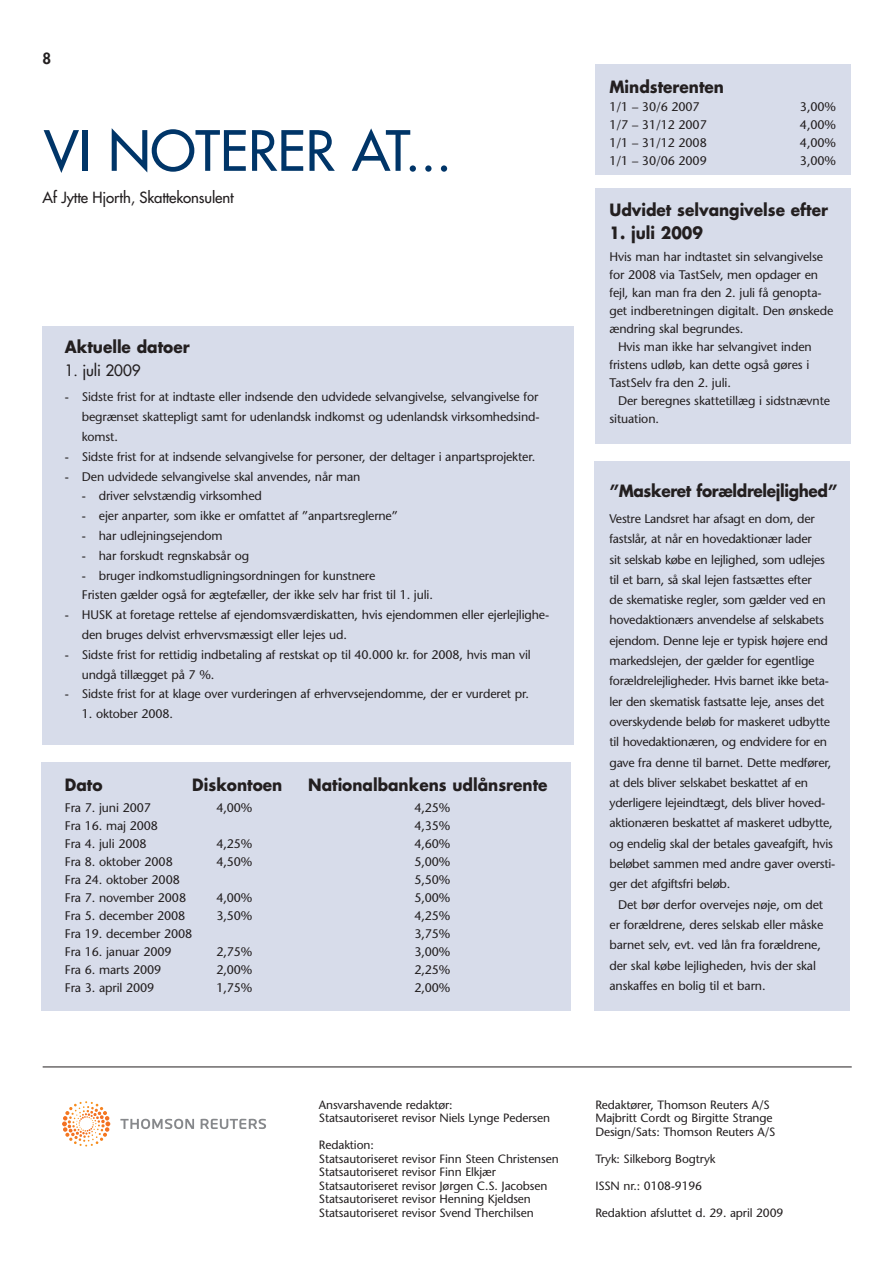
<style>
.page{position:relative;width:893px;height:1263px;background:#fff}
.page>*{position:absolute;margin:0;border:0;box-sizing:border-box;transform-origin:0 0}
.t1{font:54px "Futura";color:#003568}
.t2{font:700 16.5px "Futura";color:#231f20;scale:.93 1}
.t3{font:700 16.5px "Futura";letter-spacing:-.025em;color:#231f20;scale:.93 1}
.t4{font:15.3px "Futura";letter-spacing:-.01em;color:#231f20}
.t5{font:15px "Futura";letter-spacing:-.01em;color:#231f20}
.t6{font:800 15px "Futura";color:#231f20}
.t7{font:12.45px/20.2px "Stone Sans";letter-spacing:-.01em;color:#231f20}
.t8{font:12px/13.5px "Stone Sans";letter-spacing:-.01em;color:#231f20}
</style>
<div class="page">
<hr style="left:43px;top:1066px;width:809px;height:1px;background:#231f20">
<div style="left:43px;top:326px;width:531px;height:419px;background:#d7dcea"></div>
<svg style="left:120px;top:1119px;width:146px;height:10px"></svg>
<svg style="left:62px;top:1101px;width:48px;height:43px"></svg>
<div style="left:595px;top:65px;width:255px;height:110px;background:#d7dcea"></div>
<div style="left:595px;top:189px;width:255px;height:255px;background:#d7dcea"></div>
<div style="left:41px;top:762px;width:530px;height:248px;background:#d7dcea"></div>
<div style="left:594px;top:461px;width:256px;height:549px;background:#d7dcea"></div>
<p class="t6" style="left:43px;top:49px;width:10px">8</p>
<h1 class="t1" style="left:44px;top:117px;width:409px">vi notErEr At...</h1>
<p class="t5" style="left:43px;top:188px;width:193px">Af Jytte hjorth, Skattekonsulent</p>
<h2 class="t2" style="left:65px;top:336px;width:136px">Aktuelle datoer</h2>
<p class="t4" style="left:65px;top:360px;width:77px">1. juli 2009</p>
<p class="t7" style="left:82px;top:387px;width:459px;line-height:19.8px;text-align:justify;text-indent:-17px">- Sidste frist for at indtaste eller indsende den udvidede selvangivelse, selvangivelse for begrænset skattepligt samt for udenlandsk indkomst og udenlandsk virksomhedsind&shy;komst.</p>
<p class="t7" style="left:65px;top:446px;width:472px">- Sidste frist for at indsende selvangivelse for personer, der deltager i anpartsprojekter.</p>
<p class="t7" style="left:65px;top:466px;width:297px">- Den udvidede selvangivelse skal anvendes, når man</p>
<p class="t7" style="left:82px;top:486px;width:182px">- driver selvstændig virksomhed</p>
<p class="t7" style="left:82px;top:506px;width:318px">- ejer anparter, som ikke er omfattet af ”anpartsreglerne”</p>
<p class="t7" style="left:82px;top:525px;width:142px">- har udlejningsejendom</p>
<p class="t7" style="left:82px;top:545px;width:169px">- har forskudt regnskabsår og</p>
<p class="t7" style="left:82px;top:565px;width:353px;line-height:19.8px">- bruger indkomstudligningsordningen for kunstnere<br>Fristen gælder også for ægtefæller, der ikke selv har frist til 1. juli.</p>
<p class="t7" style="left:82px;top:605px;width:469px;line-height:19.8px;text-indent:-17px">- HUSK at foretage rettelse af ejendomsværdiskatten, hvis ejendommen eller ejerlejlighe&shy;den bruges delvist erhvervsmæssigt eller lejes ud.</p>
<p class="t7" style="left:82px;top:644px;width:450px;line-height:19.8px;text-indent:-17px">- Sidste frist for rettidig indbetaling af restskat op til 40.000 kr. for 2008, hvis man vil undgå tillægget på 7 %.</p>
<p class="t7" style="left:65px;top:684px;width:466px">- Sidste frist for at klage over vurderingen af erhvervsejendomme, der er vurderet pr.</p>
<p class="t7" style="left:82px;top:704px;width:93px">1. oktober 2008.</p>
<h2 class="t2" style="left:65px;top:774px;width:42px">Dato</h2>
<h2 class="t2" style="left:192px;top:774px;width:98px">Diskontoen</h2>
<h2 class="t2" style="left:308px;top:774px;width:259px">Nationalbankens udlånsrente</h2>
<p class="t7" style="left:65px;top:798px;width:88px">Fra 7. juni 2007</p>
<p class="t7" style="left:216px;top:798px;width:38px">4,00%</p>
<p class="t7" style="left:414px;top:798px;width:38px">4,25%</p>
<p class="t7" style="left:65px;top:816px;width:95px">Fra 16. maj 2008</p>
<p class="t7" style="left:414px;top:816px;width:38px">4,35%</p>
<p class="t7" style="left:65px;top:834px;width:83px">Fra 4. juli 2008</p>
<p class="t7" style="left:216px;top:834px;width:38px">4,25%</p>
<p class="t7" style="left:414px;top:834px;width:38px">4,60%</p>
<p class="t7" style="left:65px;top:852px;width:109px">Fra 8. oktober 2008</p>
<p class="t7" style="left:216px;top:852px;width:38px">4,50%</p>
<p class="t7" style="left:414px;top:852px;width:38px">5,00%</p>
<p class="t7" style="left:65px;top:870px;width:116px">Fra 24. oktober 2008</p>
<p class="t7" style="left:414px;top:870px;width:38px">5,50%</p>
<p class="t7" style="left:65px;top:888px;width:123px">Fra 7. november 2008</p>
<p class="t7" style="left:216px;top:888px;width:38px">4,00%</p>
<p class="t7" style="left:414px;top:888px;width:38px">5,00%</p>
<p class="t7" style="left:65px;top:906px;width:122px">Fra 5. december 2008</p>
<p class="t7" style="left:216px;top:906px;width:38px">3,50%</p>
<p class="t7" style="left:414px;top:906px;width:38px">4,25%</p>
<p class="t7" style="left:65px;top:924px;width:129px">Fra 19. december 2008</p>
<p class="t7" style="left:414px;top:924px;width:38px">3,75%</p>
<p class="t7" style="left:65px;top:942px;width:108px">Fra 16. januar 2009</p>
<p class="t7" style="left:216px;top:942px;width:38px">2,75%</p>
<p class="t7" style="left:414px;top:942px;width:38px">3,00%</p>
<p class="t7" style="left:65px;top:960px;width:98px">Fra 6. marts 2009</p>
<p class="t7" style="left:216px;top:960px;width:38px">2,00%</p>
<p class="t7" style="left:414px;top:960px;width:38px">2,25%</p>
<p class="t7" style="left:65px;top:978px;width:91px">Fra 3. april 2009</p>
<p class="t7" style="left:216px;top:978px;width:38px">1,75%</p>
<p class="t7" style="left:414px;top:978px;width:38px">2,00%</p>
<h2 class="t2" style="left:609px;top:76px;width:125px">Mindsterenten</h2>
<p class="t7" style="left:609px;top:97px;width:92px">1/1 – 30/6 2007</p>
<p class="t7" style="left:800px;top:97px;width:38px">3,00%</p>
<p class="t7" style="left:609px;top:115px;width:99px">1/7 – 31/12 2007</p>
<p class="t7" style="left:800px;top:115px;width:38px">4,00%</p>
<p class="t7" style="left:609px;top:133px;width:99px">1/1 – 31/12 2008</p>
<p class="t7" style="left:800px;top:133px;width:38px">4,00%</p>
<p class="t7" style="left:609px;top:151px;width:99px">1/1 – 30/06 2009</p>
<p class="t7" style="left:800px;top:151px;width:38px">3,00%</p>
<h2 class="t2" style="left:609px;top:199px;width:236px">Udvidet selvangivelse efter</h2>
<h2 class="t2" style="left:609px;top:221px;width:102px">1. juli 2009</h2>
<p class="t7" style="left:609px;top:247px;width:215px">Hvis man har indtastet sin selvangivelse</p>
<p class="t7" style="left:609px;top:265px;width:210px">for 2008 via TastSelv, men opdager en</p>
<p class="t7" style="left:609px;top:283px;width:214px">fejl, kan man fra den 2. juli få genopta-</p>
<p class="t7" style="left:609px;top:301px;width:225px">get indberetningen digitalt. Den ønskede</p>
<p class="t7" style="left:609px;top:319px;width:135px">ændring skal begrundes.</p>
<p class="t7" style="left:618px;top:337px;width:195px">Hvis man ikke har selvangivet inden</p>
<p class="t7" style="left:609px;top:355px;width:201px">fristens udløb, kan dette også gøres i</p>
<p class="t7" style="left:609px;top:373px;width:123px">TastSelv fra den 2. juli.</p>
<p class="t7" style="left:618px;top:391px;width:214px">Der beregnes skattetillæg i sidstnævnte</p>
<p class="t7" style="left:609px;top:409px;width:51px">situation.</p>
<h2 class="t3" style="left:609px;top:480px;width:246px">”Maskeret forældrelejlighed”</h2>
<p class="t7" style="left:609px;top:508px;width:227px">Vestre Landsret har afsagt en dom, der fastslår, at når en hovedaktionær lader<br>sit selskab købe en lejlighed, som udlejes til et barn, så skal lejen fastsættes efter<br>de skematiske regler, som gælder ved en hovedaktionærs anvendelse af selskabets ejendom. Denne leje er typisk højere end markedslejen, der gælder for egentlige forældrelejligheder. Hvis barnet ikke beta&shy;ler den skematisk fastsatte leje, anses det overskydende beløb for maskeret udbytte til hovedaktionæren, og endvidere for en gave fra denne til barnet. Dette medfører, at dels bliver selskabet beskattet af en yderligere lejeindtægt, dels bliver hoved&shy;aktionæren beskattet af maskeret udbytte, og endelig skal der betales gaveafgift, hvis beløbet sammen med andre gaver oversti&shy;ger det afgiftsfri beløb.</p>
<p class="t7" style="left:609px;top:894px;width:215px;text-indent:9px">Det bør derfor overvejes nøje, om det er forældrene, deres selskab eller måske barnet selv, evt. ved lån fra forældrene, der skal købe lejligheden, hvis der skal anskaffes en bolig til et barn.</p>
<p class="t8" style="left:319px;top:1098px;width:233px">Ansvarshavende redaktør:<br>Statsautoriseret revisor Niels Lynge Pedersen</p>
<p class="t8" style="left:319px;top:1138px;width:241px">Redaktion:<br>Statsautoriseret revisor Finn Steen Christensen Statsautoriseret revisor Finn Elkjær Statsautoriseret revisor Jørgen C.S. Jacobsen Statsautoriseret revisor Henning Kjeldsen Statsautoriseret revisor Svend Therchilsen</p>
<p class="t8" style="left:595px;top:1098px;width:182px">Redaktører, Thomson Reuters A/S<br>Majbritt Cordt og Birgitte Strange<br>Design/Sats: Thomson Reuters A/S</p>
<p class="t8" style="left:595px;top:1152px;width:122px">Tryk: Silkeborg Bogtryk</p>
<p class="t8" style="left:595px;top:1179px;width:108px">ISSN nr.: 0108-9196</p>
<p class="t8" style="left:595px;top:1206px;width:189px">Redaktion afsluttet d. 29. april 2009</p>
</div>
